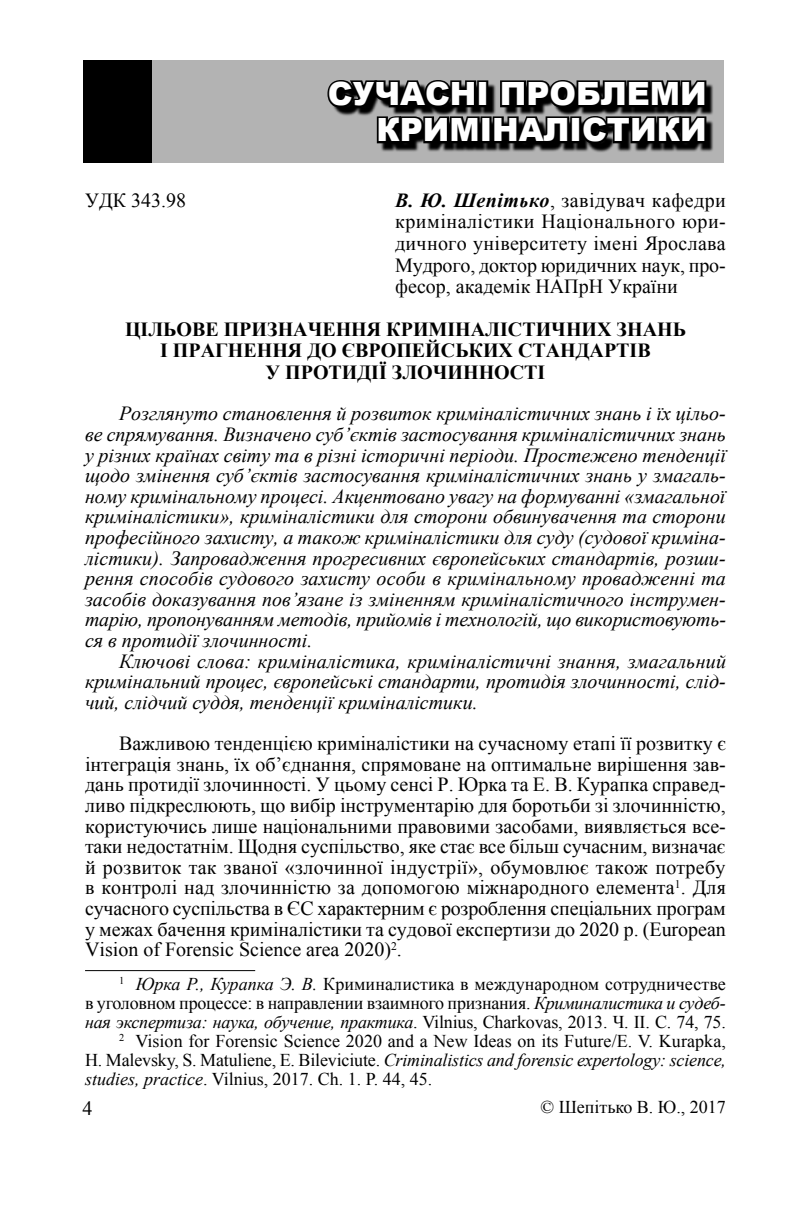
<style>
.page{position:relative;width:811px;height:1214px;background:#fff}
.page>*{position:absolute;margin:0;border:0;box-sizing:border-box;transform-origin:0 0}
.t1{font:900 32px/36px "Arial";color:#fff;text-align:right}
.t2{font:italic 20px/20.6px "Times New Roman";color:#000;text-align:justify}
.t3{font:20px/20.6px "Times New Roman";color:#000;text-align:justify}
.t4{font:700 20px/21.6px "Times New Roman";color:#000;text-align:center}
.t5{font:18px "Times New Roman";letter-spacing:.005em;color:#000}
.t6{font:italic 18px "Times New Roman";letter-spacing:-.01em;color:#000}
.t7{font:18px "Times New Roman";letter-spacing:-.015em;color:#000}
.s1{font-weight:700;font-style:italic}
.s2{font-style:italic}
.s3{font-style:normal}
</style>
<div class="page">
<div style="left:146px;top:61px;width:578px;height:102px;background:#b3b3b3"></div>
<svg style="left:381px;top:83px;width:332px;height:69px"></svg>
<div style="left:477px;top:80px;width:11px;height:27px;border:4px solid #000"></div>
<svg style="left:327px;top:80px;width:155px;height:68px"></svg>
<div style="left:480px;top:116px;width:11px;height:27px;border:4px solid #000"></div>
<svg style="left:491px;top:60px;width:217px;height:87px"></svg>
<div style="left:83px;top:61px;width:69px;height:102px;background:#000"></div>
<hr style="left:85px;top:969px;width:170px;height:1px;background:#000">
<h1 class="t1" style="left:328px;top:75px;width:380px">Сучасні проблеми криміналістики</h1>
<p class="t3" style="left:85px;top:189px;width:103px">УДК 343.98</p>
<p class="t3" style="left:395px;top:188px;width:332px;line-height:21.6px"><span class="s1">В. Ю. Шепітько</span>, завідувач кафедри криміналістики Національного юри&shy;дичного університету імені Ярослава Мудрого, доктор юридичних наук, про&shy;фесор, академік НАПрН України</p>
<p class="t4" style="left:125px;top:317px;width:562px">ЦІЛЬОВЕ ПРИЗНАЧЕННЯ КРИМІНАЛІСТИЧНИХ ЗНАНЬ<br>І ПРАГНЕННЯ ДО ЄВРОПЕЙСЬКИХ СТАНДАРТІВ<br>У ПРОТИДІЇ ЗЛОЧИННОСТІ</p>
<p class="t2" style="left:85px;top:403px;width:642px;text-indent:34px">Розглянуто становлення й розвиток криміналістичних знань і їх цільо&shy;ве спрямування. Визначено суб’єктів застосування криміналістичних знань у різних країнах світу та в різні історичні періоди. Простежено тенденції щодо змінення суб’єктів застосування криміналістичних знань у змагаль&shy;ному кримінальному процесі. Акцентовано увагу на формуванні «змагальної криміналістики», криміналістики для сторони обвинувачення та сторони професійного захисту, а також криміналістики для суду (судової криміна&shy;лістики). Запровадження прогресивних європейських стандартів, розши&shy;рення способів судового захисту особи в кримінальному провадженні та засобів доказування пов’язане із зміненням криміналістичного інструмен&shy;тарію, пропонуванням методів, прийомів і технологій, що використовують&shy;ся в протидії злочинності.</p>
<p class="t2" style="left:85px;top:650px;width:642px;text-indent:34px">Ключові слова: криміналістика, криміналістичні знання, змагальний кримінальний процес, європейські стандарти, протидія злочинності, слід&shy;чий, слідчий суддя, тенденції криміналістики.</p>
<p class="t3" style="left:85px;top:732px;width:642px;text-indent:34px">Важливою тенденцією криміналістики на сучасному етапі її розвитку є інтеграція знань, їх об’єднання, спрямоване на оптимальне вирішення зав&shy;дань протидії злочинності. У цьому сенсі Р. Юрка та Е. В. Курапка справед&shy;ливо підкреслюють, що вибір інструментарію для боротьби зі злочинністю, користуючись лише національними правовими засобами, виявляється все&shy;таки недостатнім. Щодня суспільство, яке стає все більш сучасним, визначає й розвиток так званої «злочинної індустрії», обумовлює також потребу в контролі над злочинністю за допомогою міжнародного елемента<sup>1</sup>. Для сучасного суспільства в ЄС характерним є розроблення спеціальних програм у межах бачення криміналістики та судової експертизи до 2020 р. (European Vision of Forensic Science area 2020)<sup>2</sup>.</p>
<p class="t5" style="left:119px;top:970px;width:608px"><sup>1</sup> <span class="s2">Юрка Р., Курапка Э. В.</span> Криминалистика в международном сотрудничестве</p>
<p class="t7" style="left:85px;top:989px;width:642px">в уголовном процессе: в направлении взаимного признания. <span class="s2">Криминалистика и судеб-</span></p>
<p class="t6" style="left:85px;top:1009px;width:642px">ная экспертиза: наука, обучение, практика<span class="s3">. Vilnius, Charkovas, 2013. Ч. II. С. 74, 75.</span></p>
<p class="t5" style="left:119px;top:1027px;width:608px"><sup>2</sup> Vision for Forensic Science 2020 and a New Ideas on its Future/E. V. Kurapka,</p>
<p class="t6" style="left:85px;top:1047px;width:642px"><span class="s3">H. Malevsky, S. Matuliene, E. Bileviciute.</span> Criminalistics and forensic expertology: science,</p>
<p class="t5" style="left:85px;top:1065px;width:349px"><span class="s2">studies, practice</span>. Vilnius, 2017. Ch. 1. P. 44, 45.</p>
<p class="t3" style="left:83px;top:1097px;width:11px">4</p>
<p class="t5" style="left:540px;top:1094px;width:187px">© Шепітько В. Ю., 2017</p>
</div>
